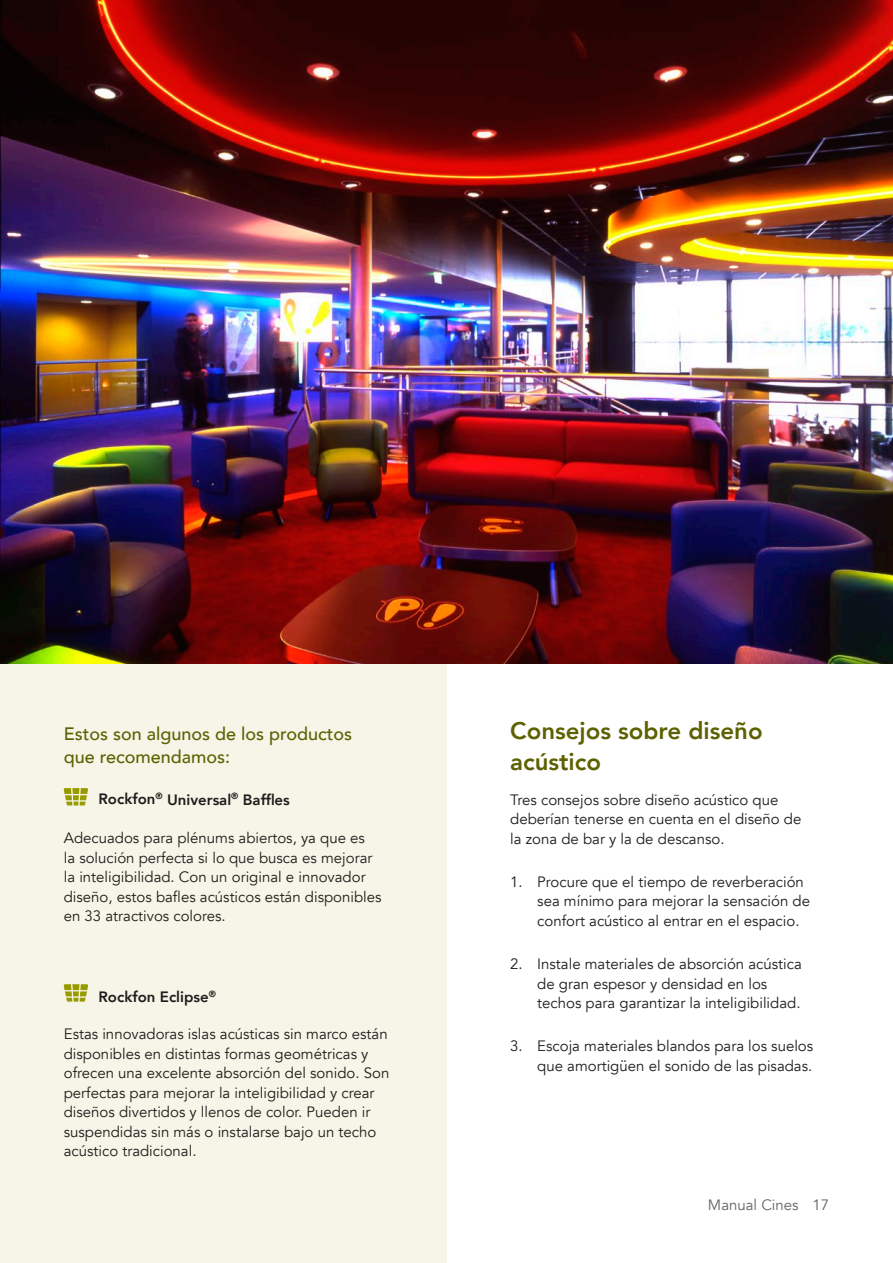
<style>
.page{position:relative;width:893px;height:1263px;background:#fff}
.page>*{position:absolute;margin:0;border:0;box-sizing:border-box;transform-origin:0 0}
.t1{font:800 24px/31.2px "Avenir";color:#5d6101}
.t2{font:500 18px/23.4px "Avenir";color:#5d6101}
.t3{font:15px/19.5px "Avenir";color:#1d1d1b}
.t4{font:800 15px "Avenir";color:#1d1d1b}
.t5{font:15px "Avenir";color:#646463}
</style>
<div class="page">
<div style="left:0;top:648px;width:446px;height:615px;background:#f6f5e8"></div>
<img style="left:0;top:0;width:893px;height:663px">
<svg style="left:64px;top:788px;width:24px;height:17px"></svg>
<svg style="left:64px;top:984px;width:24px;height:18px"></svg>
<p class="t2" style="left:64px;top:721px;width:290px">Estos son algunos de los productos que recomendamos:</p>
<p class="t4" style="left:99px;top:788px;width:193px">Rockfon<sup>®</sup> Universal<sup>®</sup> Baffles</p>
<p class="t3" style="left:64px;top:828px;width:319px">Adecuados para plénums abiertos, ya que es<br>la solución perfecta si lo que busca es mejorar la inteligibilidad. Con un original e innovador diseño, estos bafles acústicos están disponibles en 33 atractivos colores.</p>
<p class="t4" style="left:99px;top:985px;width:119px">Rockfon Eclipse<sup>®</sup></p>
<p class="t3" style="left:64px;top:1024px;width:327px">Estas innovadoras islas acústicas sin marco están disponibles en distintas formas geométricas y ofrecen una excelente absorción del sonido. Son perfectas para mejorar la inteligibilidad y crear diseños divertidos y llenos de color. Pueden ir suspendidas sin más o instalarse bajo un techo acústico tradicional.</p>
<h1 class="t1" style="left:510px;top:715px;width:254px">Consejos sobre diseño acústico</h1>
<p class="t3" style="left:510px;top:790px;width:293px">Tres consejos sobre diseño acústico que deberían tenerse en cuenta en el diseño de la zona de bar y la de descanso.</p>
<p class="t3" style="left:537px;top:872px;width:274px;text-indent:-27px">1. Procure que el tiempo de reverberación sea mínimo para mejorar la sensación de confort acústico al entrar en el espacio.</p>
<p class="t3" style="left:537px;top:954px;width:266px;text-indent:-27px">2. Instale materiales de absorción acústica de gran espesor y densidad en los techos para garantizar la inteligibilidad.</p>
<p class="t3" style="left:510px;top:1037px;width:304px;text-align:right">3. Escoja materiales blandos para los suelos que amortigüen el sonido de las pisadas.</p>
<p class="t5" style="left:708px;top:1196px;width:92px">Manual Cines</p>
<p class="t5" style="left:812px;top:1196px;width:18px">17</p>
</div>
